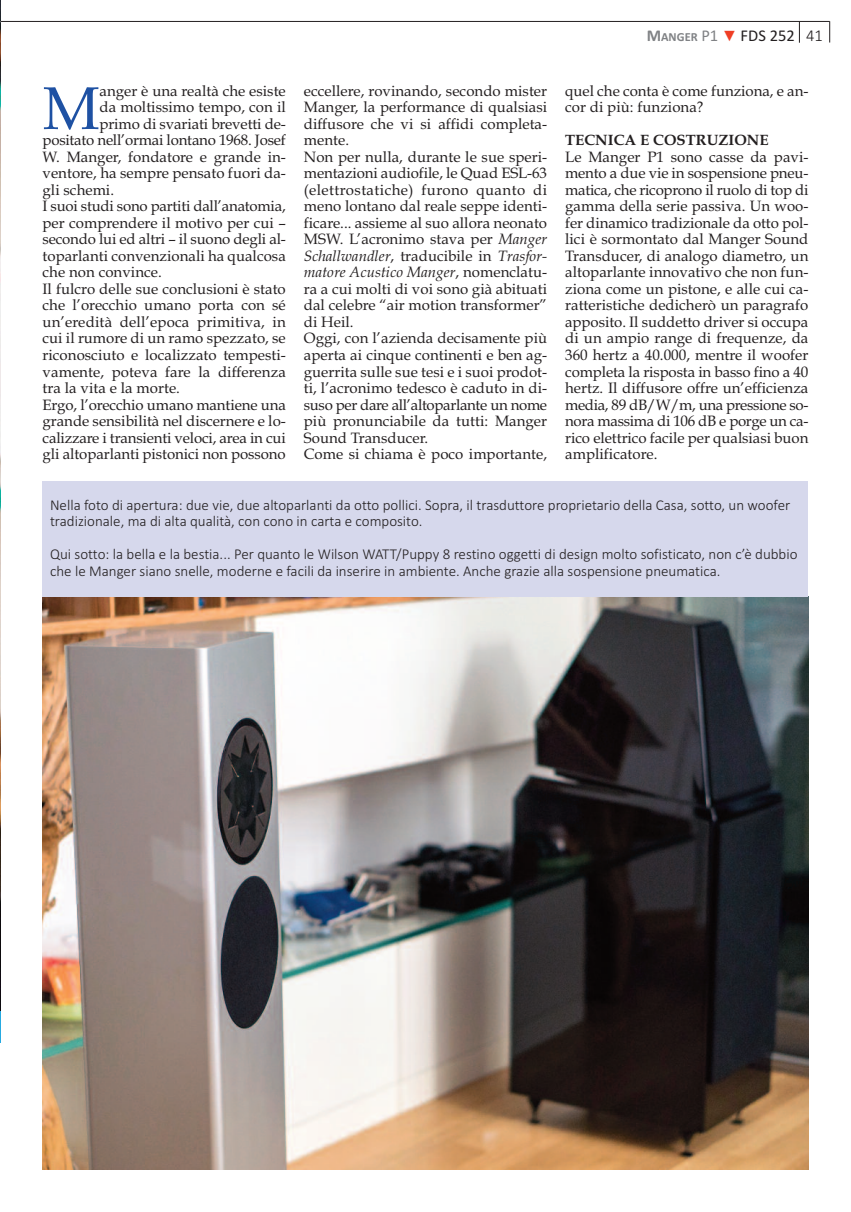
<style>
.page{position:relative;width:851px;height:1212px;background:#fff}
.page>*{position:absolute;margin:0;border:0;box-sizing:border-box;transform-origin:0 0}
.t1{font:60.3px "Book Antiqua";color:#1e51a3}
.t2{font:16.5px "Calibri";color:#231f20}
.t3{font:15px/16.5px "Book Antiqua";letter-spacing:.005em;color:#231f20}
.t4{font:300 15px/16.5px "Calibri";color:#231f20}
.t5{font:15px "Book Antiqua";letter-spacing:-.015em;color:#231f20}
.t6{font:700 15px "Book Antiqua";letter-spacing:.005em;color:#231f20}
.s1{font-weight:700;color:#808285}
.s2{font-weight:700;font-size:12.3px;color:#808285}
.s3{color:#808285}
.s4{font-family:"Arial";font-size:15px;color:#ef3e25}
.s5{font-weight:300}
.s6{font-style:italic}
</style>
<div class="page">
<svg style="left:829px;top:21px;width:1px;height:22px"></svg>
<svg style="left:799px;top:22px;width:1px;height:21px"></svg>
<hr style="left:0;top:21px;width:829px;height:1px;background:#231f20">
<hr style="left:0;top:0;width:1px;height:1042px;background:#26aae1">
<img style="left:0;top:0;width:1px;height:1011px">
<img style="left:0;top:684px;width:43px;height:244px">
<img style="left:43px;top:597px;width:765px;height:572px">
<div style="left:43px;top:481px;width:765px;height:116px;background:#d6d8ec"></div>
<h1 class="t1" style="left:43px;top:73px;width:59px">M</h1>
<p class="t3" style="left:100px;top:83px;width:188px">anger è una realtà che esiste</p>
<p class="t3" style="left:100px;top:99px;width:188px">da moltissimo tempo, con il</p>
<p class="t3" style="left:100px;top:116px;width:188px">primo di svariati brevetti de-</p>
<p class="t5" style="left:43px;top:131px;width:245px">positato nell’ormai lontano 1968. Josef</p>
<p class="t3" style="left:43px;top:149px;width:245px">W. Manger, fondatore e grande in-</p>
<p class="t3" style="left:43px;top:165px;width:245px">ventore, ha sempre pensato fuori da-</p>
<p class="t3" style="left:43px;top:182px;width:73px">gli schemi.</p>
<p class="t5" style="left:43px;top:197px;width:245px">I suoi studi sono partiti dall’anatomia,</p>
<p class="t3" style="left:43px;top:215px;width:245px">per comprendere il motivo per cui –</p>
<p class="t3" style="left:43px;top:231px;width:245px">secondo lui ed altri – il suono degli al-</p>
<p class="t3" style="left:43px;top:248px;width:245px">toparlanti convenzionali ha qualcosa</p>
<p class="t3" style="left:43px;top:264px;width:121px">che non convince.</p>
<p class="t3" style="left:43px;top:281px;width:245px">Il fulcro delle sue conclusioni è stato</p>
<p class="t3" style="left:43px;top:297px;width:245px">che l’orecchio umano porta con sé</p>
<p class="t3" style="left:43px;top:314px;width:245px">un’eredità dell’epoca primitiva, in</p>
<p class="t3" style="left:43px;top:330px;width:245px">cui il rumore di un ramo spezzato, se</p>
<p class="t3" style="left:43px;top:347px;width:245px">riconosciuto e localizzato tempesti-</p>
<p class="t3" style="left:43px;top:363px;width:245px">vamente, poteva fare la differenza</p>
<p class="t3" style="left:43px;top:380px;width:139px">tra la vita e la morte.</p>
<p class="t3" style="left:43px;top:396px;width:245px">Ergo, l’orecchio umano mantiene una</p>
<p class="t3" style="left:43px;top:413px;width:245px">grande sensibilità nel discernere e lo-</p>
<p class="t3" style="left:43px;top:429px;width:245px">calizzare i transienti veloci, area in cui</p>
<p class="t3" style="left:43px;top:446px;width:245px">gli altoparlanti pistonici non possono</p>
<p class="t2" style="left:646px;top:26px;width:178px"><span class="s1">M</span><span class="s2">ANGER</span> <span class="s3">P1</span> <span class="s4">▼</span> FDS 252 <span class="s5">41</span></p>
<p class="t3" style="left:304px;top:83px;width:245px">eccellere, rovinando, secondo mister Manger, la performance di qualsiasi diffusore che vi si affidi completa&shy;mente.<br>Non per nulla, durante le sue speri&shy;mentazioni audiofile, le Quad ESL-63 (elettrostatiche) furono quanto di meno lontano dal reale seppe identi&shy;ficare... assieme al suo allora neonato MSW. L’acronimo stava per <span class="s6">Manger Schallwandler</span>, traducibile in <span class="s6">Trasfor&shy;matore Acustico Manger</span>, nomenclatu&shy;ra a cui molti di voi sono già abituati dal celebre “air motion transformer” di Heil.<br>Oggi, con l’azienda decisamente più aperta ai cinque continenti e ben ag&shy;guerrita sulle sue tesi e i suoi prodot&shy;ti, l’acronimo tedesco è caduto in di&shy;suso per dare all’altoparlante un nome più pronunciabile da tutti: Manger Sound Transducer.<br>Come si chiama è poco importante,</p>
<p class="t3" style="left:565px;top:83px;width:245px">quel che conta è come funziona, e an&shy;cor di più: funziona?</p>
<p class="t6" style="left:565px;top:131px;width:205px">TECNICA E COSTRUZIONE</p>
<p class="t3" style="left:565px;top:149px;width:245px;text-align:justify">Le Manger P1 sono casse da pavi&shy;mento a due vie in sospensione pneu&shy;matica, che ricoprono il ruolo di top di gamma della serie passiva. Un woo&shy;fer dinamico tradizionale da otto pol&shy;lici è sormontato dal Manger Sound Transducer, di analogo diametro, un altoparlante innovativo che non fun&shy;ziona come un pistone, e alle cui ca&shy;ratteristiche dedicherò un paragrafo apposito. Il suddetto driver si occupa di un ampio range di frequenze, da 360 hertz a 40.000, mentre il woofer completa la risposta in basso fino a 40 hertz. Il diffusore offre un’efficienza media, 89 dB/W/m, una pressione so&shy;nora massima di 106 dB e porge un ca&shy;rico elettrico facile per qualsiasi buon amplificatore.</p>
<p class="t4" style="left:50px;top:496px;width:741px">Nella foto di apertura: due vie, due altoparlanti da otto pollici. Sopra, il trasduttore proprietario della Casa, sotto, un woofer tradizionale, ma di alta qualità, con cono in carta e composito.</p>
<p class="t4" style="left:50px;top:546px;width:748px">Qui sotto: la bella e la bestia... Per quanto le Wilson WATT/Puppy 8 restino oggetti di design molto sofisticato, non c’è dubbio che le Manger siano snelle, moderne e facili da inserire in ambiente. Anche grazie alla sospensione pneumatica.</p>
</div>
